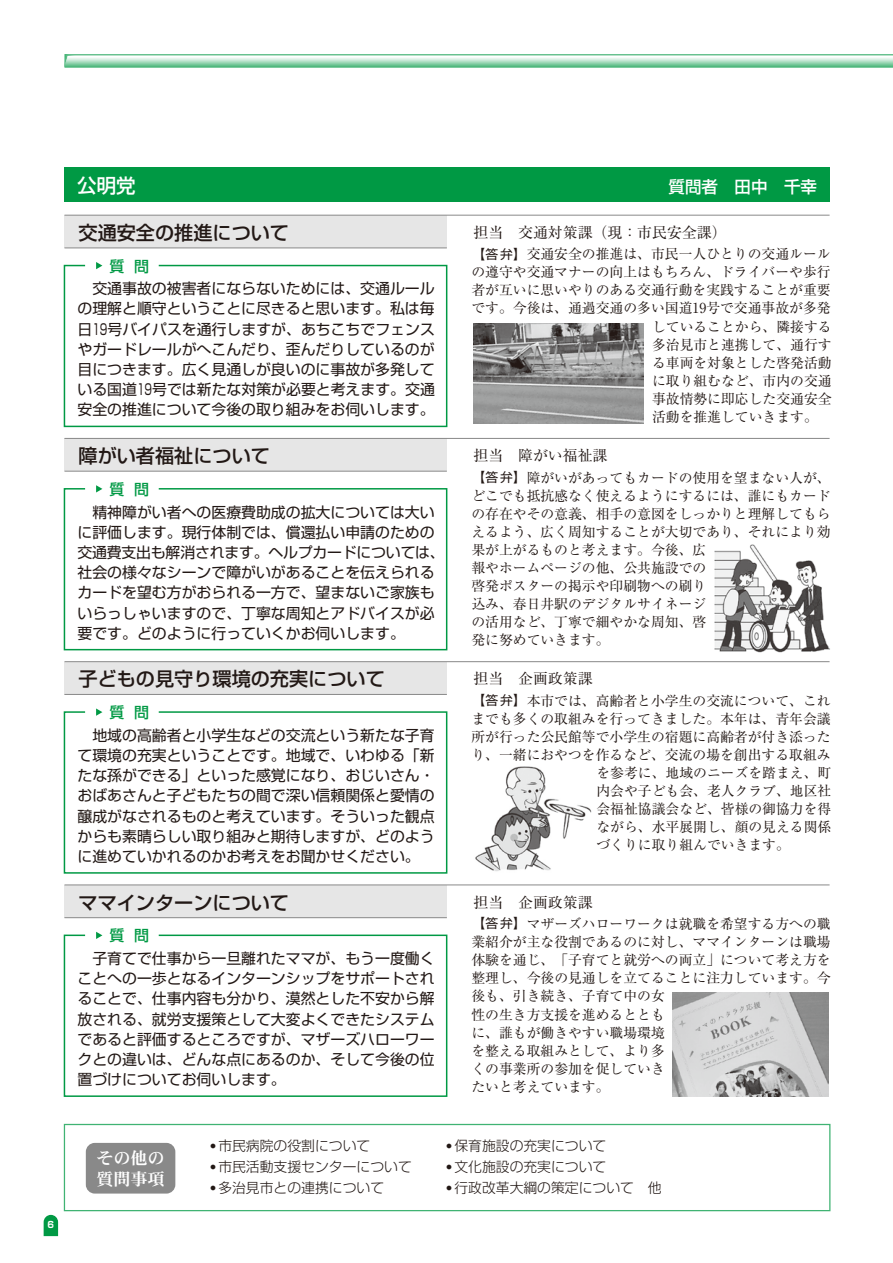
<style>
.page{position:relative;width:893px;height:1263px;background:#fff}
.page>*{position:absolute;margin:0;border:0;box-sizing:border-box;transform-origin:0 0}
.t1{font:500 19.5px "Shin Go Pro";color:#fff}
.t2{font:500 19.2px "Shin Go Pro";color:#221815}
.t3{font:16.95px/20.4px "DFPHS Mincho CID W7";color:#fff}
.t4{font:500 16.5px "Shin Go Pro";color:#fff}
.t5{font:500 15px "Shin Go Pro";color:#094}
.t6{font:14.85px/20.2px "Shin Go Pro";color:#221815;text-align:justify}
.t7{font:14.85px "Ryumin Pro";color:#221815}
.t8{font:13.8px/18.1px "Ryumin Pro";color:#221815}
.t9{font:300 13.8px "Shin Go Pro";color:#221815}
.t10{font:700 9px "Shin Go Pro";color:#fff;scale:.9 1}
.s1{font-family:"Shin Go Pro";font-size:12.75px}
</style>
<div class="page">
<svg style="left:44px;top:1215px;width:14px;height:21px"></svg>
<div style="left:64px;top:168px;width:766px;height:34px;background:#094"></div>
<div style="left:64px;top:215px;width:383px;height:33px;background:#e6e6e6"></div>
<div style="left:64px;top:438px;width:383px;height:33px;background:#e6e6e6"></div>
<div style="left:64px;top:662px;width:383px;height:32px;background:#e6e6e6"></div>
<div style="left:64px;top:885px;width:383px;height:33px;background:#e6e6e6"></div>
<div style="left:64px;top:1124px;width:766px;height:87px;border:1px solid #40b373"></div>
<div style="left:86px;top:1143px;width:89px;height:50px;background:#898989;border-radius:9px"></div>
<svg style="left:64px;top:54px;width:829px;height:14px;background:#a5dabd"></svg>
<hr style="left:64px;top:215px;width:766px;height:1px;background:#898989">
<hr style="left:64px;top:248px;width:383px;height:1px;background:#898989">
<hr style="left:64px;top:471px;width:383px;height:1px;background:#898989">
<hr style="left:64px;top:661px;width:766px;height:1px;background:#898989">
<hr style="left:64px;top:694px;width:383px;height:1px;background:#898989">
<hr style="left:64px;top:884px;width:766px;height:1px;background:#898989">
<hr style="left:64px;top:917px;width:383px;height:1px;background:#898989">
<hr style="left:64px;top:438px;width:766px;height:1px;background:#898989">
<svg style="left:63px;top:264px;width:385px;height:164px"></svg>
<svg style="left:63px;top:488px;width:385px;height:163px"></svg>
<svg style="left:63px;top:711px;width:385px;height:163px"></svg>
<svg style="left:63px;top:934px;width:385px;height:163px"></svg>
<svg style="left:96px;top:262px;width:6px;height:7px"></svg>
<svg style="left:96px;top:485px;width:6px;height:7px"></svg>
<svg style="left:96px;top:708px;width:6px;height:8px"></svg>
<svg style="left:96px;top:932px;width:6px;height:7px"></svg>
<img style="left:473px;top:323px;width:170px;height:101px">
<img style="left:714px;top:544px;width:116px;height:109px">
<img style="left:475px;top:766px;width:117px;height:105px">
<img style="left:673px;top:992px;width:155px;height:104px">
<p class="t10" style="left:47px;top:1217px;width:9px">6</p>
<h1 class="t1" style="left:77px;top:169px;width:60px">公明党</h1>
<p class="t4" style="left:669px;top:174px;width:150px">質問者　田中 千幸</p>
<p class="t7" style="left:474px;top:221px;width:254px">担当　交通対策課（現：市民安全課）</p>
<h2 class="t2" style="left:79px;top:217px;width:212px">交通安全の推進について</h2>
<p class="t5" style="left:109px;top:253px;width:41px">質 問</p>
<p class="t6" style="left:78px;top:277px;width:359px">　交通事故の被害者にならないためには、交通ルールの理解と順守ということに尽きると思います。私は毎日19号バイパスを通行しますが、あちこちでフェンスやガードレールがへこんだり、歪んだりしているのが目につきます。広く見通しが良いのに事故が多発している国道19号では新たな対策が必要と考えます。交通安全の推進について今後の取り組みをお伺いします。</p>
<h2 class="t2" style="left:79px;top:440px;width:193px">障がい者福祉について</h2>
<p class="t5" style="left:109px;top:477px;width:41px">質 問</p>
<p class="t6" style="left:78px;top:500px;width:369px;text-align:left">　精神障がい者への医療費助成の拡大については大いに評価します。現行体制では、償還払い申請のための交通費支出も解消されます。ヘルプカードについては、社会の様々なシーンで障がいがあることを伝えられるカードを望む方がおられる一方で、望まないご家族もいらっしゃいますので、丁寧な周知とアドバイスが必要です。どのように行っていくかお伺いします。</p>
<h2 class="t2" style="left:79px;top:663px;width:308px">子どもの見守り環境の充実について</h2>
<p class="t6" style="left:78px;top:723px;width:359px">　地域の高齢者と小学生などの交流という新たな子育て環境の充実ということです。地域で、いわゆる「新たな孫ができる」といった感覚になり、おじいさん・おばあさんと子どもたちの間で深い信頼関係と愛情の醸成がなされるものと考えています。そういった観点からも素晴らしい取り組みと期待しますが、どのように進めていかれるのかお考えをお聞かせください。</p>
<h2 class="t2" style="left:79px;top:886px;width:212px">ママインターンについて</h2>
<p class="t5" style="left:109px;top:700px;width:41px">質 問</p>
<p class="t5" style="left:109px;top:923px;width:41px">質 問</p>
<p class="t6" style="left:78px;top:946px;width:359px">　子育てで仕事から一旦離れたママが、もう一度働くことへの一歩となるインターンシップをサポートされることで、仕事内容も分かり、漠然とした不安から解放される、就労支援策として大変よくできたシステムであると評価するところですが、マザーズハローワークとの違いは、どんな点にあるのか、そして今後の位置づけについてお伺いします。</p>
<p class="t8" style="left:472px;top:244px;width:360px"><span class="s1">【答弁】</span>交通安全の推進は、市民一人ひとりの交通ルール</p>
<p class="t8" style="left:471px;top:262px;width:361px">の遵守や交通マナーの向上はもちろん、ドライバーや歩行</p>
<p class="t8" style="left:471px;top:280px;width:361px">者が互いに思いやりのある交通行動を実践することが重要</p>
<p class="t8" style="left:471px;top:298px;width:361px">です。今後は、通過交通の多い国道19号で交通事故が多発</p>
<p class="t8" style="left:652px;top:316px;width:181px">していることから、隣接する</p>
<p class="t8" style="left:652px;top:334px;width:181px">多治見市と連携して、通行す</p>
<p class="t8" style="left:652px;top:353px;width:181px">る車両を対象とした啓発活動</p>
<p class="t8" style="left:652px;top:371px;width:181px">に取り組むなど、市内の交通</p>
<p class="t8" style="left:652px;top:389px;width:181px">事故情勢に即応した交通安全</p>
<p class="t8" style="left:652px;top:407px;width:167px">活動を推進していきます。</p>
<p class="t7" style="left:474px;top:444px;width:135px">担当　障がい福祉課</p>
<p class="t8" style="left:471px;top:467px;width:361px"><span class="s1">【答弁】</span>障がいがあってもカードの使用を望まない人が、どこでも抵抗感なく使えるようにするには、誰にもカードの存在やその意義、相手の意図をしっかりと理解してもらえるよう、広く周知することが大切であり、それにより効果が上がるものと考えます。今後、広<br>報やホームページの他、公共施設での<br>啓発ポスターの掲示や印刷物への刷り<br>込み、春日井駅のデジタルサイネージ<br>の活用など、丁寧で細やかな周知、啓<br>発に努めていきます。</p>
<p class="t7" style="left:474px;top:667px;width:121px">担当　企画政策課</p>
<p class="t8" style="left:472px;top:691px;width:360px"><span class="s1">【答弁】</span>本市では、高齢者と小学生の交流について、これ</p>
<p class="t8" style="left:471px;top:709px;width:361px">までも多くの取組みを行ってきました。本年は、青年会議</p>
<p class="t8" style="left:471px;top:727px;width:361px">所が行った公民館等で小学生の宿題に高齢者が付き添った</p>
<p class="t8" style="left:471px;top:745px;width:361px">り、一緒におやつを作るなど、交流の場を創出する取組み</p>
<p class="t8" style="left:596px;top:763px;width:236px">を参考に、地域のニーズを踏まえ、町</p>
<p class="t8" style="left:596px;top:781px;width:236px">内会や子ども会、老人クラブ、地区社</p>
<p class="t8" style="left:596px;top:799px;width:236px">会福祉協議会など、皆様の御協力を得</p>
<p class="t8" style="left:596px;top:817px;width:236px">ながら、水平展開し、顔の見える関係</p>
<p class="t8" style="left:596px;top:835px;width:195px">づくりに取り組んでいきます。</p>
<p class="t7" style="left:474px;top:890px;width:121px">担当　企画政策課</p>
<p class="t8" style="left:471px;top:914px;width:361px"><span class="s1">【答弁】</span>マザーズハローワークは就職を希望する方への職業紹介が主な役割であるのに対し、ママインターンは職場体験を通じ、「子育てと就労への両立」について考え方を整理し、今後の見通しを立てることに注力しています。今後も、引き続き、子育て中の女<br>性の生き方支援を進めるととも<br>に、誰もが働きやすい職場環境<br>を整える取組みとして、より多<br>くの事業所の参加を促していき<br>たいと考えています。</p>
<p class="t3" style="left:97px;top:1148px;width:70px">その他の質問事項</p>
<p class="t9" style="left:210px;top:1134px;width:161px"><sup>●</sup> 市民病院の役割について</p>
<p class="t9" style="left:210px;top:1155px;width:203px"><sup>●</sup> 市民活動支援センターについて</p>
<p class="t9" style="left:210px;top:1176px;width:175px"><sup>●</sup> 多治見市との連携について</p>
<p class="t9" style="left:446px;top:1134px;width:161px"><sup>●</sup> 保育施設の充実について</p>
<p class="t9" style="left:446px;top:1155px;width:161px"><sup>●</sup> 文化施設の充実について</p>
<p class="t9" style="left:446px;top:1176px;width:217px"><sup>●</sup> 行政改革大綱の策定について　他</p>
</div>
